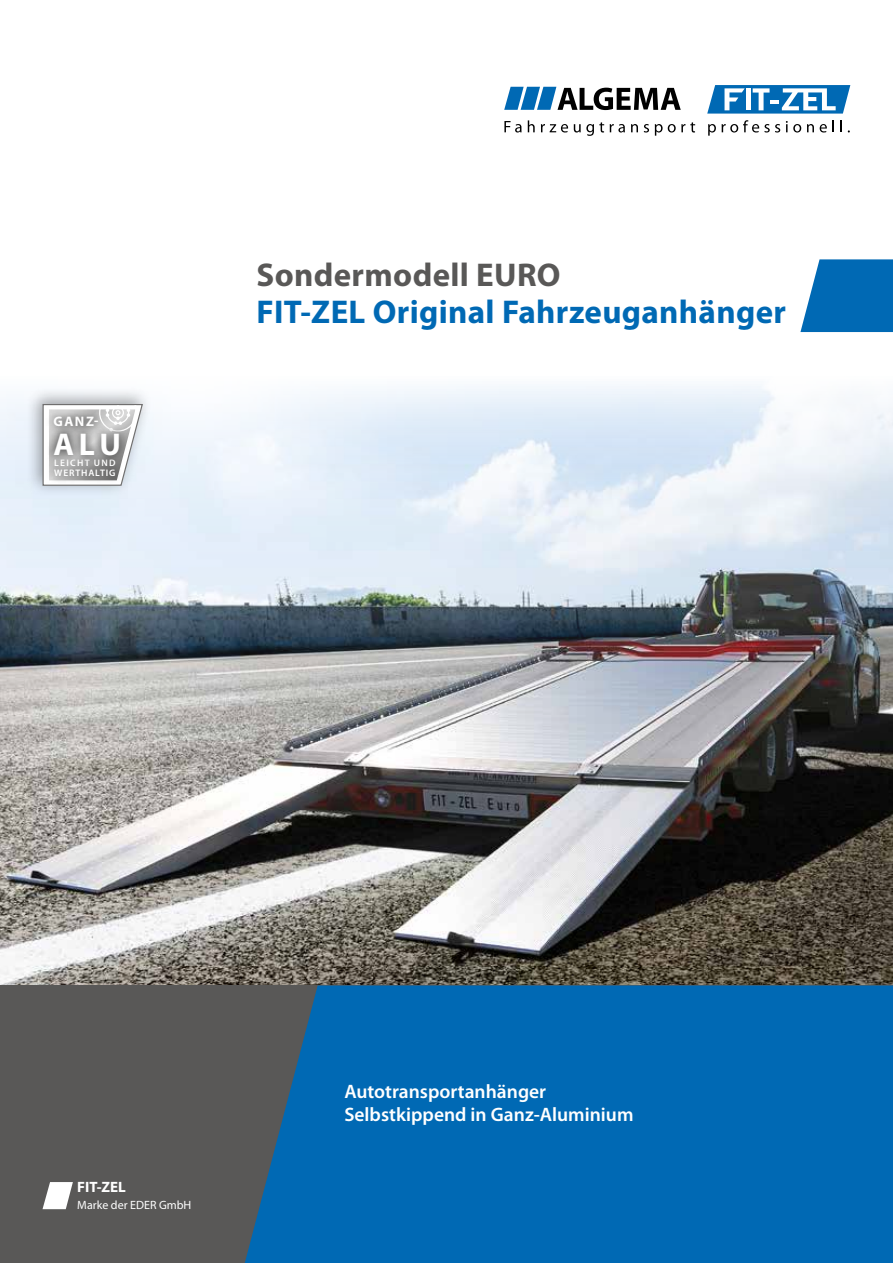
<style>
.page{position:relative;width:893px;height:1263px;background:#fff}
.page>*{position:absolute;margin:0;border:0;box-sizing:border-box;transform-origin:0 0}
.t1{font:700 33px "Myriad Pro";letter-spacing:.01em;color:#0069b4}
.t2{font:700 33px "Myriad Pro";letter-spacing:.01em;color:#595857}
.t3{font:700 31.5px "Myriad Pro";color:#fff}
.t4{font:600 19.5px/22.5px "Myriad Pro";color:#fff}
.t5{font:700 15px "Myriad Pro";color:#fff}
.t6{font:700 13.8px "Myriad Pro";color:#fff}
.t7{font:12px "Myriad Pro";color:#fff}
.t8{font:600 9.45px/10.6px "Myriad Pro";letter-spacing:.115em;color:#fff}
</style>
<div class="page">
<img style="left:0;top:386px;width:893px;height:599px">
<svg style="left:800px;top:259px;width:93px;height:73px;background:#1c79bc"></svg>
<svg style="left:504px;top:87px;width:177px;height:23px"></svg>
<svg style="left:707px;top:85px;width:143px;height:29px"></svg>
<svg style="left:504px;top:121px;width:18px;height:12px"></svg>
<svg style="left:528px;top:120px;width:7px;height:12px"></svg>
<svg style="left:541px;top:124px;width:27px;height:9px"></svg>
<svg style="left:574px;top:122px;width:30px;height:14px"></svg>
<svg style="left:610px;top:124px;width:15px;height:9px"></svg>
<svg style="left:631px;top:124px;width:7px;height:8px"></svg>
<svg style="left:644px;top:124px;width:5px;height:9px"></svg>
<svg style="left:655px;top:122px;width:40px;height:14px"></svg>
<svg style="left:708px;top:124px;width:8px;height:12px"></svg>
<svg style="left:722px;top:120px;width:58px;height:13px"></svg>
<svg style="left:786px;top:121px;width:15px;height:12px"></svg>
<svg style="left:807px;top:124px;width:7px;height:8px"></svg>
<svg style="left:820px;top:124px;width:7px;height:9px"></svg>
<svg style="left:833px;top:120px;width:1px;height:12px"></svg>
<svg style="left:840px;top:120px;width:2px;height:12px"></svg>
<div style="left:0;top:985px;width:893px;height:278px;background:#595857"></div>
<div style="left:245px;top:985px;width:648px;height:278px;background:#0069b4"></div>
<svg style="left:43px;top:1182px;width:30px;height:27px"></svg>
<div style="left:25px;top:387px;width:128px;height:110px;background:#000;opacity:.34"></div>
<svg style="left:42px;top:403px;width:102px;height:83px"></svg>
<div style="left:46px;top:424px;width:82px;height:40px;background:#000;opacity:.75"></div>
<p class="t6" style="left:54px;top:413px;width:47px">Ganz-</p>
<p class="t8" style="left:54px;top:457px;width:63px">leicht und werthaltig</p>
<h2 class="t3" style="left:54px;top:424px;width:69px">ALU</h2>
<h1 class="t2" style="left:256px;top:253px;width:305px">Sondermodell EURO</h1>
<h1 class="t1" style="left:256px;top:291px;width:531px">FIT-ZEL Original Fahrzeuganhänger</h1>
<p class="t5" style="left:77px;top:1177px;width:50px">FIT-ZEL</p>
<p class="t7" style="left:77px;top:1197px;width:116px">Marke der EDER GmbH</p>
<p class="t4" style="left:344px;top:1080px;width:291px">Autotransportanhänger<br>Selbstkippend in Ganz-Aluminium</p>
</div>
